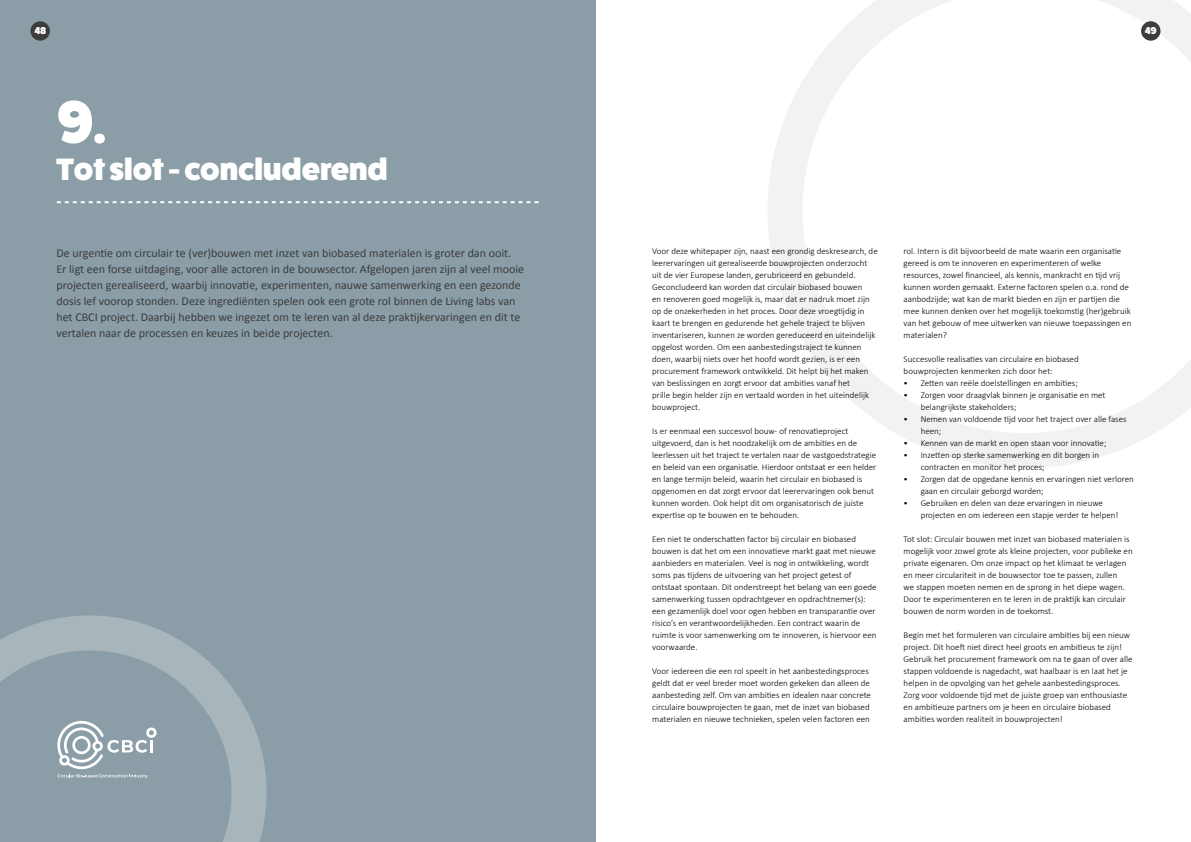
<style>
.page{position:relative;width:1191px;height:842px;background:#fff}
.page>*{position:absolute;margin:0;border:0;box-sizing:border-box;transform-origin:0 0}
.t1{font:800 60px "Fat Frank";color:#fff}
.t2{font:800 31px "Fat Frank";color:#fff}
.t3{font:12px/16px "Calibri";color:#3c3c3b}
.t4{font:800 10px "Fat Frank";color:#fff}
.t5{font:300 9px/12px "Calibri";color:#000}
</style>
<div class="page">
<svg style="left:768px;top:0;width:423px;height:468px"></svg>
<div style="left:0;top:0;width:595px;height:842px;background:#8b9ea7"></div>
<svg style="left:57px;top:201px;width:481px;height:2px"></svg>
<div style="left:1141px;top:21px;width:19px;height:20px;background:#3c3c3b;border-radius:50%"></div>
<div style="left:30px;top:21px;width:20px;height:20px;background:#3c3c3b;border-radius:50%"></div>
<svg style="left:0;top:615px;width:266px;height:227px"></svg>
<svg style="left:57px;top:721px;width:100px;height:57px"></svg>
<p class="t4" style="left:34px;top:25px;width:13px">48</p>
<p class="t4" style="left:1144px;top:25px;width:13px">49</p>
<h1 class="t1" style="left:56px;top:88px;width:51px">9.</h1>
<h2 class="t2" style="left:56px;top:152px;width:333px">Tot slot - concluderend</h2>
<p class="t3" style="left:56px;top:244px;width:469px">De urgentie om circulair te (ver)bouwen met inzet van biobased materialen is groter dan ooit.<br>Er ligt een forse uitdaging, voor alle actoren in de bouwsector. Afgelopen jaren zijn al veel mooie projecten gerealiseerd, waarbij innovatie, experimenten, nauwe samenwerking en een gezonde dosis lef voorop stonden. Deze ingrediënten spelen ook een grote rol binnen de Living labs van het CBCI project. Daarbij hebben we ingezet om te leren van al deze praktijkervaringen en dit te vertalen naar de processen en keuzes in beide projecten.</p>
<p class="t5" style="left:652px;top:245px;width:227px">Voor deze whitepaper zijn, naast een grondig deskresearch, de leerervaringen uit gerealiseerde bouwprojecten onderzocht uit de vier Europese landen, gerubriceerd en gebundeld.<br>Geconcludeerd kan worden dat circulair biobased bouwen<br>en renoveren goed mogelijk is, maar dat er nadruk moet zijn op de onzekerheden in het proces. Door deze vroegtijdig in kaart te brengen en gedurende het gehele traject te blijven inventariseren, kunnen ze worden gereduceerd en uiteindelijk opgelost worden. Om een aanbestedingstraject te kunnen doen, waarbij niets over het hoofd wordt gezien, is er een procurement framework ontwikkeld. Dit helpt bij het maken van beslissingen en zorgt ervoor dat ambities vanaf het<br>prille begin helder zijn en vertaald worden in het uiteindelijk bouwproject.</p>
<p class="t5" style="left:652px;top:425px;width:226px">Is er eenmaal een succesvol bouw- of renovatieproject uitgevoerd, dan is het noodzakelijk om de ambities en de leerlessen uit het traject te vertalen naar de vastgoedstrategie en beleid van een organisatie. Hierdoor ontstaat er een helder en lange termijn beleid, waarin het circulair en biobased is opgenomen en dat zorgt ervoor dat leerervaringen ook benut kunnen worden. Ook helpt dit om organisatorisch de juiste expertise op te bouwen en te behouden.</p>
<p class="t5" style="left:652px;top:533px;width:226px">Een niet te onderschatten factor bij circulair en biobased bouwen is dat het om een innovatieve markt gaat met nieuwe aanbieders en materialen. Veel is nog in ontwikkeling, wordt soms pas tijdens de uitvoering van het project getest of ontstaat spontaan. Dit onderstreept het belang van een goede samenwerking tussen opdrachtgever en opdrachtnemer(s): een gezamenlijk doel voor ogen hebben en transparantie over risico’s en verantwoordelijkheden. Een contract waarin de ruimte is voor samenwerking om te innoveren, is hiervoor een voorwaarde.</p>
<p class="t5" style="left:652px;top:665px;width:220px">Voor iedereen die een rol speelt in het aanbestedingsproces geldt dat er veel breder moet worden gekeken dan alleen de aanbesteding zelf. Om van ambities en idealen naar concrete circulaire bouwprojecten te gaan, met de inzet van biobased materialen en nieuwe technieken, spelen velen factoren een</p>
<p class="t5" style="left:903px;top:245px;width:229px">rol. Intern is dit bijvoorbeeld de mate waarin een organisatie gereed is om te innoveren en experimenteren of welke resources, zowel financieel, als kennis, mankracht en tijd vrij kunnen worden gemaakt. Externe factoren spelen o.a. rond de aanbodzijde; wat kan de markt bieden en zijn er partijen die mee kunnen denken over het mogelijk toekomstig (her)gebruik van het gebouw of mee uitwerken van nieuwe toepassingen en materialen?</p>
<p class="t5" style="left:903px;top:353px;width:177px">Succesvolle realisaties van circulaire en biobased bouwprojecten kenmerken zich door het:</p>
<p class="t5" style="left:903px;top:377px;width:176px">• Zetten van reële doelstellingen en ambities;</p>
<p class="t5" style="left:920px;top:389px;width:186px;text-indent:-17px">• Zorgen voor draagvlak binnen je organisatie en met belangrijkste stakeholders;</p>
<p class="t5" style="left:920px;top:413px;width:207px;text-indent:-17px">• Nemen van voldoende tijd voor het traject over alle fases heen;</p>
<p class="t5" style="left:903px;top:437px;width:204px">• Kennen van de markt en open staan voor innovatie;</p>
<p class="t5" style="left:920px;top:449px;width:180px;text-indent:-17px">• Inzetten op sterke samenwerking en dit borgen in contracten en monitor het proces;</p>
<p class="t5" style="left:920px;top:473px;width:215px;text-indent:-17px">• Zorgen dat de opgedane kennis en ervaringen niet verloren gaan en circulair geborgd worden;</p>
<p class="t5" style="left:920px;top:497px;width:199px;text-indent:-17px">• Gebruiken en delen van deze ervaringen in nieuwe projecten en om iedereen een stapje verder te helpen!</p>
<p class="t5" style="left:903px;top:533px;width:230px">Tot slot: Circulair bouwen met inzet van biobased materialen is mogelijk voor zowel grote als kleine projecten, voor publieke en private eigenaren. Om onze impact op het klimaat te verlagen en meer circulariteit in de bouwsector toe te passen, zullen<br>we stappen moeten nemen en de sprong in het diepe wagen.<br>Door te experimenteren en te leren in de praktijk kan circulair bouwen de norm worden in de toekomst.</p>
<p class="t5" style="left:903px;top:629px;width:230px">Begin met het formuleren van circulaire ambities bij een nieuw project. Dit hoeft niet direct heel groots en ambitieus te zijn!<br>Gebruik het procurement framework om na te gaan of over alle stappen voldoende is nagedacht, wat haalbaar is en laat het je helpen in de opvolging van het gehele aanbestedingsproces.<br>Zorg voor voldoende tijd met de juiste groep van enthousiaste en ambitieuze partners om je heen en circulaire biobased ambities worden realiteit in bouwprojecten!</p>
</div>
